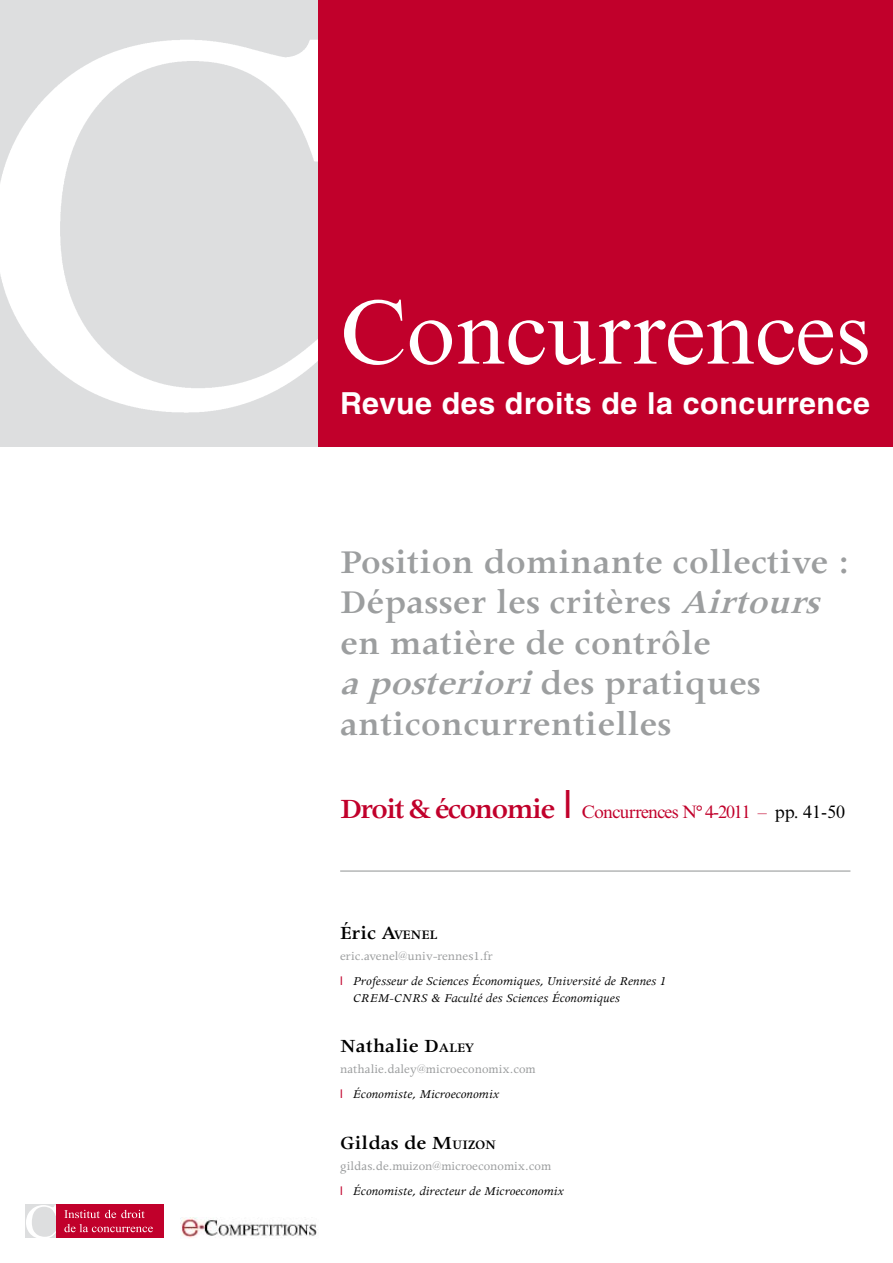
<style>
.page{position:relative;width:893px;height:1263px;background:#fff}
.page>*{position:absolute;margin:0;border:0;box-sizing:border-box;transform-origin:0 0}
.t1{font:91.2px "Times New Roman MT Std";color:#fff}
.t2{font:600 37.5px/40.5px "Apollo MT Std";color:#9c9e9f}
.t3{font:700 30.3px "Helvetica LT Std";letter-spacing:.02em;color:#fff}
.t4{font:600 21px "Apollo MT Std";color:#000}
.t5{font:18px "Times New Roman MT Std";letter-spacing:-.04em;color:#c1002b}
.t6{font:600 14.7px "Apollo MT Std";color:#000}
.t7{font:italic 13.5px/25px "Apollo MT Std";color:#000}
.t8{font:13.5px/25px "Apollo MT Std";color:#9c9e9f}
.s1{font-style:italic}
.s2{font-family:"Apollo MT Std";font-weight:600;font-size:31.5px}
.s3{font-family:"Helvetica LT Std";font-size:39px}
.s4{color:#000}
.s5{font-size:21px}
.s6{font-style:normal;color:#9c9e9f}
.s7{font-family:"Helvetica LT Std";font-style:normal;font-size:12px;color:#c1002b}
.s8{font-style:inherit}
.s9{font-size:14.7px}
.s10{font-family:"Helvetica LT Std";font-size:12px;color:#c1002b}
.s11{font-style:italic;color:#000}
</style>
<div class="page">
<div style="left:0;top:0;width:319px;height:446px;background:#dddedf"></div>
<img style="left:0;top:9px;width:319px;height:437px">
<div style="left:319px;top:0;width:574px;height:446px;background:#c1002b"></div>
<div style="left:26px;top:1204px;width:30px;height:34px;background:#dddedf"></div>
<svg style="left:26px;top:1205px;width:30px;height:33px"></svg>
<div style="left:56px;top:1204px;width:107px;height:34px;background:#c1002b"></div>
<svg style="left:64px;top:1210px;width:81px;height:8px"></svg>
<svg style="left:64px;top:1224px;width:89px;height:8px"></svg>
<img style="left:181px;top:1217px;width:137px;height:21px">
<hr style="left:340px;top:870px;width:510px;height:2px;background:#9c9e9f">
<h1 class="t1" style="left:340px;top:280px;width:532px">Concurrences</h1>
<h3 class="t3" style="left:340px;top:385px;width:531px">Revue des droits de la concurrence</h3>
<h2 class="t2" style="left:340px;top:544px;width:511px">Position dominante collective :<br>Dépasser les critères <span class="s1">Airtours </span>en matière de contrôle <span class="s1">aposteriori</span>des pratiques anticoncurrentielles</h2>
<h3 class="t5" style="left:340px;top:801px;width:506px"><span class="s2">Droit &amp; économie</span> <span class="s3">l</span> Concurrences N° 4-2011 – <span class="s4">pp. 41-50</span></h3>
<p class="t6" style="left:340px;top:927px;width:99px"><span class="s5">Éric</span> <span class="s5">A</span>Venel</p>
<p class="t7" style="left:340px;top:945px;width:327px"><span class="s6">eric.avenel@univ-rennes1.fr<br></span><span class="s7">l</span> Professeur de Sciences Économiques, Université de Rennes 1</p>
<p class="t7" style="left:353px;top:986px;width:269px">CREM-CNRS &amp; Faculté des Sciences Économiques</p>
<h3 class="t4" style="left:340px;top:1035px;width:135px">Nathalie <span class="s8">D</span><span class="s9">Aley</span></h3>
<p class="t8" style="left:340px;top:1057px;width:197px">nathalie.daley@microeconomix.com <span class="s10">l</span> <span class="s11">Économiste, Microeconomix</span></p>
<h3 class="t4" style="left:340px;top:1131px;width:158px">Gildas de <span class="s8">M</span><span class="s9">uizon</span></h3>
<p class="t7" style="left:340px;top:1154px;width:225px"><span class="s6">gildas.de.muizon@microeconomix.com<br></span><span class="s7">l</span> Économiste, directeur de Microeconomix</p>
</div>
